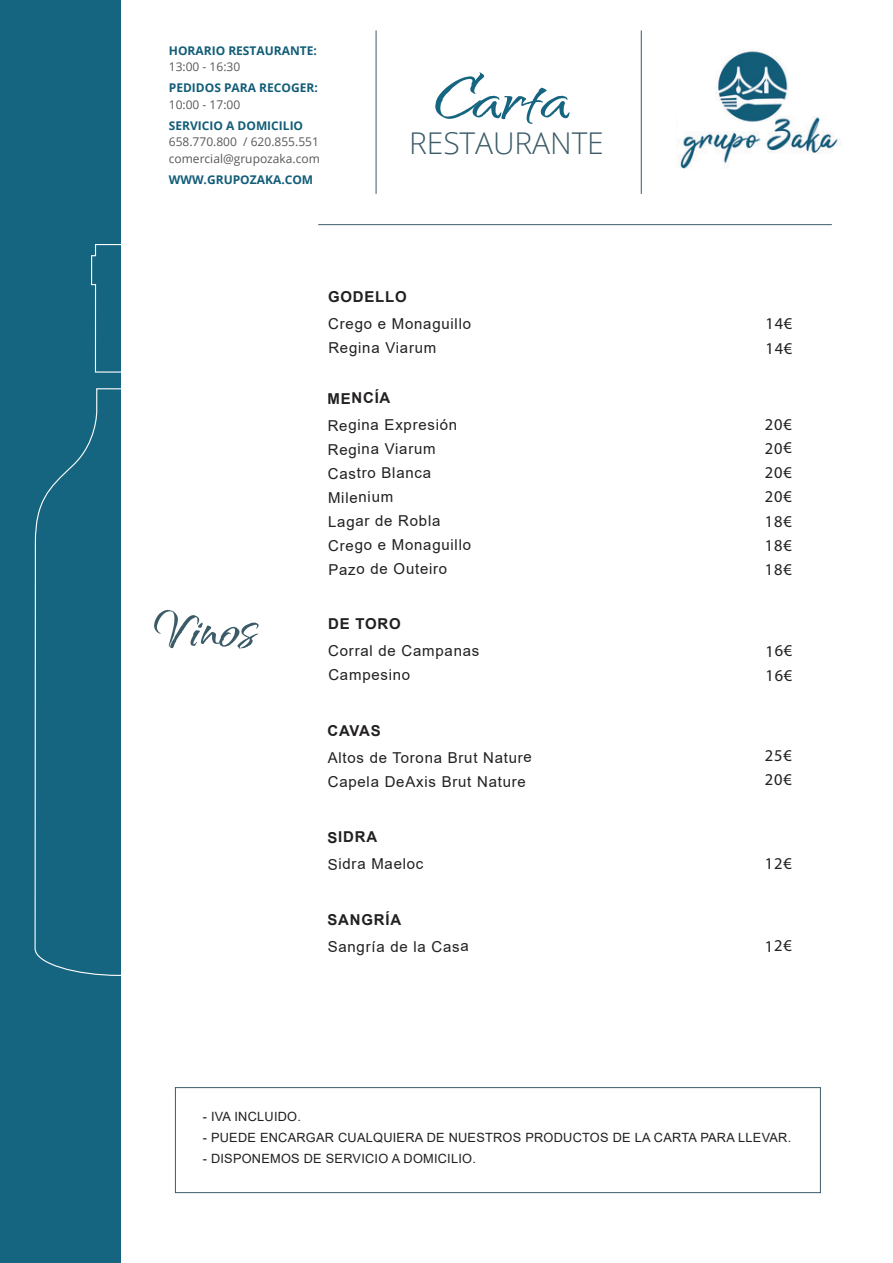
<style>
.page{position:relative;width:893px;height:1263px;background:#fff}
.page>*{position:absolute;margin:0;border:0;box-sizing:border-box;transform-origin:0 0}
.t1{font:700 84px "Qwitcher Grypen";letter-spacing:-.005em;color:#156480}
.t2{font:700 70.5px "Qwitcher Grypen";color:#3b5b68}
.t3{font:300 30px "Open Sans";letter-spacing:-.005em;color:#3b5b68}
.t4{font:16.5px/24.2px "Myriad Pro";letter-spacing:.045em;color:#221f20}
.t5{font:15px/24px "Arial";letter-spacing:.045em;color:#221f20}
.t6{font:700 15px "Arial";letter-spacing:.045em;color:#221f20}
.t7{font:12.75px "Arial";letter-spacing:.02em;color:#221f20}
.t8{font:700 12px "Open Sans";color:#125d78}
.t9{font:12px/16.5px "Open Sans";color:#57585a}
</style>
<div class="page">
<div style="left:0;top:0;width:121px;height:1263px;background:#156480"></div>
<hr style="left:376px;top:30px;width:1px;height:164px;background:#3b5b68">
<hr style="left:641px;top:30px;width:1px;height:164px;background:#3b5b68">
<img style="left:677px;top:116px;width:164px;height:53px">
<img style="left:715px;top:51px;width:74px;height:71px">
<hr style="left:318px;top:224px;width:514px;height:1px;background:#3b5b68">
<svg style="left:34px;top:388px;width:87px;height:588px"></svg>
<svg style="left:91px;top:244px;width:30px;height:129px"></svg>
<div style="left:175px;top:1087px;width:646px;height:106px;border:1px solid #3b5b68"></div>
<p class="t8" style="left:169px;top:42px;width:150px">HORARIO RESTAURANTE:</p>
<p class="t9" style="left:169px;top:58px;width:73px">13:00 - 16:30</p>
<p class="t8" style="left:169px;top:79px;width:150px">PEDIDOS PARA RECOGER:</p>
<p class="t9" style="left:169px;top:96px;width:73px">10:00 - 17:00</p>
<p class="t8" style="left:169px;top:117px;width:136px">SERVICIO A DOMICILIO</p>
<p class="t9" style="left:169px;top:133px;width:153px">658.770.800 / 620.855.551 comercial@grupozaka.com</p>
<p class="t8" style="left:169px;top:171px;width:146px">WWW.GRUPOZAKA.COM</p>
<h1 class="t1" style="left:436px;top:50px;width:135px">Carta</h1>
<h3 class="t3" style="left:409px;top:123px;width:196px">RESTAURANTE</h3>
<h2 class="t2" style="left:156px;top:588px;width:102px">Vinos</h2>
<p class="t6" style="left:328px;top:286px;width:80px">GODELLO</p>
<p class="t5" style="left:328px;top:311px;width:144px">Crego e Monaguillo<br>Regina Viarum</p>
<p class="t4" style="left:765px;top:311px;width:29px">14€<br>14€</p>
<p class="t6" style="left:327px;top:388px;width:64px">MENCÍA</p>
<p class="t5" style="left:328px;top:413px;width:145px">Regina Expresión<br>Regina Viarum<br>Castro Blanca<br>Milenium<br>Lagar de Robla<br>Crego e Monaguillo<br>Pazo de Outeiro</p>
<p class="t4" style="left:765px;top:412px;width:29px;text-align:justify">20€ 20€ 20€ 20€ 18€ 18€ 18€</p>
<p class="t6" style="left:328px;top:613px;width:74px">DE TORO</p>
<p class="t5" style="left:328px;top:639px;width:153px">Corral de Campanas<br>Campesino</p>
<p class="t4" style="left:765px;top:638px;width:29px">16€<br>16€</p>
<p class="t6" style="left:327px;top:720px;width:55px">CAVAS</p>
<p class="t5" style="left:328px;top:746px;width:206px">Altos de Torona Brut Nature<br>Capela DeAxis Brut Nature</p>
<p class="t6" style="left:327px;top:827px;width:51px">SIDRA</p>
<p class="t5" style="left:328px;top:852px;width:97px">Sidra Maeloc</p>
<p class="t6" style="left:327px;top:909px;width:75px">SANGRÍA</p>
<p class="t5" style="left:328px;top:934px;width:143px">Sangría de la Casa</p>
<p class="t4" style="left:765px;top:743px;width:29px">25€<br>20€</p>
<p class="t4" style="left:765px;top:851px;width:29px">12€</p>
<p class="t4" style="left:765px;top:933px;width:29px">12€</p>
<p class="t7" style="left:203px;top:1108px;width:100px">- IVA INCLUIDO.</p>
<p class="t7" style="left:203px;top:1129px;width:590px">- PUEDE ENCARGAR CUALQUIERA DE NUESTROS PRODUCTOS DE LA CARTA PARA LLEVAR.</p>
<p class="t7" style="left:203px;top:1150px;width:275px">- DISPONEMOS DE SERVICIO A DOMICILIO.</p>
</div>
